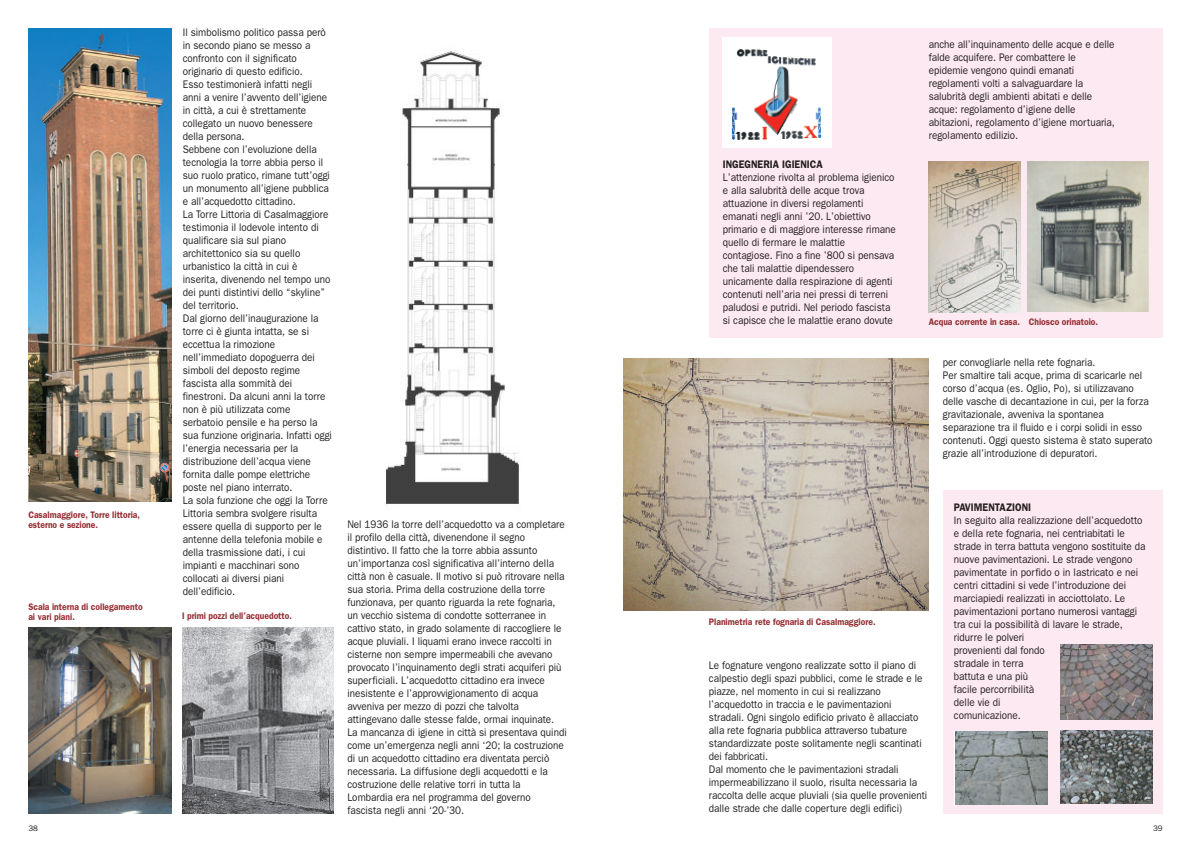
<style>
.page{position:relative;width:1191px;height:842px;background:#fff}
.page>*{position:absolute;margin:0;border:0;box-sizing:border-box;transform-origin:0 0}
.t1{font:11px/13px "Franklin Gothic";color:#231f20;scale:.9 1}
.t2{font:600 11px "Franklin Gothic";color:#231f20;scale:.9 1}
.t3{font:600 9.5px/10px "Franklin Gothic";color:#962e33;scale:.9 1}
.t4{font:8px "Franklin Gothic";color:#231f20}
</style>
<div class="page">
<div style="left:943px;top:490px;width:219px;height:324px;background:#fce9f1"></div>
<div style="left:709px;top:28px;width:453px;height:310px;background:#fce9f1"></div>
<img style="left:28px;top:28px;width:143px;height:474px">
<img style="left:386px;top:51px;width:133px;height:454px">
<img style="left:28px;top:627px;width:143px;height:187px">
<img style="left:182px;top:627px;width:151px;height:187px">
<img style="left:955px;top:731px;width:92px;height:74px">
<img style="left:1060px;top:730px;width:92px;height:74px">
<img style="left:1060px;top:644px;width:92px;height:75px">
<img style="left:624px;top:359px;width:304px;height:252px">
<div style="left:722px;top:37px;width:109px;height:111px;background:#fff"></div>
<img style="left:731px;top:49px;width:91px;height:91px">
<img style="left:928px;top:162px;width:92px;height:150px">
<img style="left:1028px;top:162px;width:120px;height:150px">
<p class="t3" style="left:28px;top:510px;width:126px">Casalmaggiore, Torre littoria, esterno e sezione.</p>
<p class="t3" style="left:28px;top:601px;width:128px">Scala interna di collegamento ai vari piani.</p>
<p class="t1" style="left:183px;top:25px;width:167px">Il simbolismo politico passa però in secondo piano se messo a confronto con il significato originario di questo edificio.<br>Esso testimonierà infatti negli anni a venire l’avvento dell’igiene in città, a cui è strettamente collegato un nuovo benessere della persona.<br>Sebbene con l’evoluzione della tecnologia la torre abbia perso il suo ruolo pratico, rimane tutt’oggi un monumento all’igiene pubblica e all’acquedotto cittadino.<br>La Torre Littoria di Casalmaggiore testimonia il lodevole intento di qualificare sia sul piano architettonico sia su quello urbanistico la città in cui è inserita, divenendo nel tempo uno dei punti distintivi dello “skyline” del territorio.<br>Dal giorno dell’inaugurazione la torre ci è giunta intatta, se si eccettua la rimozione nell’immediato dopoguerra dei simboli del deposto regime fascista alla sommità dei finestroni. Da alcuni anni la torre non è più utilizzata come serbatoio pensile e ha perso la sua funzione originaria. Infatti oggi l’energia necessaria per la distribuzione dell’acqua viene fornita dalle pompe elettriche poste nel piano interrato.<br>La sola funzione che oggi la Torre<br>Littoria sembra svolgere risulta essere quella di supporto per le antenne della telefonia mobile e della trasmissione dati, i cui impianti e macchinari sono collocati ai diversi piani dell’edificio.</p>
<p class="t3" style="left:182px;top:610px;width:124px">I primi pozzi dell’acquedotto.</p>
<p class="t1" style="left:347px;top:517px;width:245px">Nel 1936 la torre dell’acquedotto va a completare il profilo della città, divenendone il segno distintivo. Il fatto che la torre abbia assunto un’importanza così significativa all’interno della città non è casuale. Il motivo si può ritrovare nella sua storia. Prima della costruzione della torre funzionava, per quanto riguarda la rete fognaria, un vecchio sistema di condotte sotterranee in cattivo stato, in grado solamente di raccogliere le acque pluviali. I liquami erano invece raccolti in cisterne non sempre impermeabili che avevano provocato l’inquinamento degli strati acquiferi più superficiali. L’acquedotto cittadino era invece inesistente e l’approvvigionamento di acqua avveniva per mezzo di pozzi che talvolta attingevano dalle stesse falde, ormai inquinate.<br>La mancanza di igiene in città si presentava quindi come un’emergenza negli anni ‘20; la costruzione di un acquedotto cittadino era diventata perciò necessaria. La diffusione degli acquedotti e la costruzione delle relative torri in tutta la Lombardia era nel programma del governo fascista negli anni ‘20-’30.</p>
<p class="t2" style="left:723px;top:157px;width:113px">INGEGNERIA IGIENICA</p>
<p class="t1" style="left:723px;top:170px;width:194px">L’attenzione rivolta al problema igienico e alla salubrità delle acque trova attuazione in diversi regolamenti emanati negli anni ’20. L’obiettivo primario e di maggiore interesse rimane quello di fermare le malattie contagiose. Fino a fine ’800 si pensava che tali malattie dipendessero unicamente dalla respirazione di agenti contenuti nell’aria nei pressi di terreni paludosi e putridi. Nel periodo fascista si capisce che le malattie erano dovute</p>
<p class="t1" style="left:928px;top:38px;width:208px">anche all’inquinamento delle acque e delle falde acquifere. Per combattere le epidemie vengono quindi emanati regolamenti volti a salvaguardare la salubrità degli ambienti abitati e delle acque: regolamento d’igiene delle abitazioni, regolamento d’igiene mortuaria, regolamento edilizio.</p>
<p class="t3" style="left:928px;top:317px;width:190px">Acqua corrente in casa. Chiosco orinatoio.</p>
<p class="t1" style="left:943px;top:356px;width:234px">per convogliarle nella rete fognaria.<br>Per smaltire tali acque, prima di scaricarle nel corso d’acqua (es. Oglio, Po), si utilizzavano delle vasche di decantazione in cui, per la forza gravitazionale, avveniva la spontanea separazione tra il fluido e i corpi solidi in esso contenuti. Oggi questo sistema è stato superato grazie all’introduzione di depuratori.</p>
<p class="t3" style="left:709px;top:616px;width:187px">Planimetria rete fognaria di Casalmaggiore.</p>
<p class="t1" style="left:709px;top:659px;width:244px">Le fognature vengono realizzate sotto il piano di calpestio degli spazi pubblici, come le strade e le piazze, nel momento in cui si realizzano l’acquedotto in traccia e le pavimentazioni stradali. Ogni singolo edificio privato è allacciato alla rete fognaria pubblica attraverso tubature standardizzate poste solitamente negli scantinati dei fabbricati.<br>Dal momento che le pavimentazioni stradali impermeabilizzano il suolo, risulta necessaria la raccolta delle acque pluviali (sia quelle provenienti dalle strade che dalle coperture degli edifici)</p>
<p class="t2" style="left:954px;top:501px;width:87px">PAVIMENTAZIONI</p>
<p class="t1" style="left:954px;top:514px;width:214px">In seguito alla realizzazione dell’acquedotto e della rete fognaria, nei centriabitati le strade in terra battuta vengono sostituite da nuove pavimentazioni. Le strade vengono pavimentate in porfido o in lastricato e nei centri cittadini si vede l’introduzione dei marciapiedi realizzati in acciottolato. Le pavimentazioni portano numerosi vantaggi tra cui la possibilità di lavare le strade, ridurre le polveri<br>provenienti dal fondo<br>stradale in terra<br>battuta e una più<br>facile percorribilità<br>delle vie di<br>comunicazione.</p>
<p class="t4" style="left:28px;top:824px;width:11px">38</p>
<p class="t4" style="left:1153px;top:824px;width:11px">39</p>
</div>
